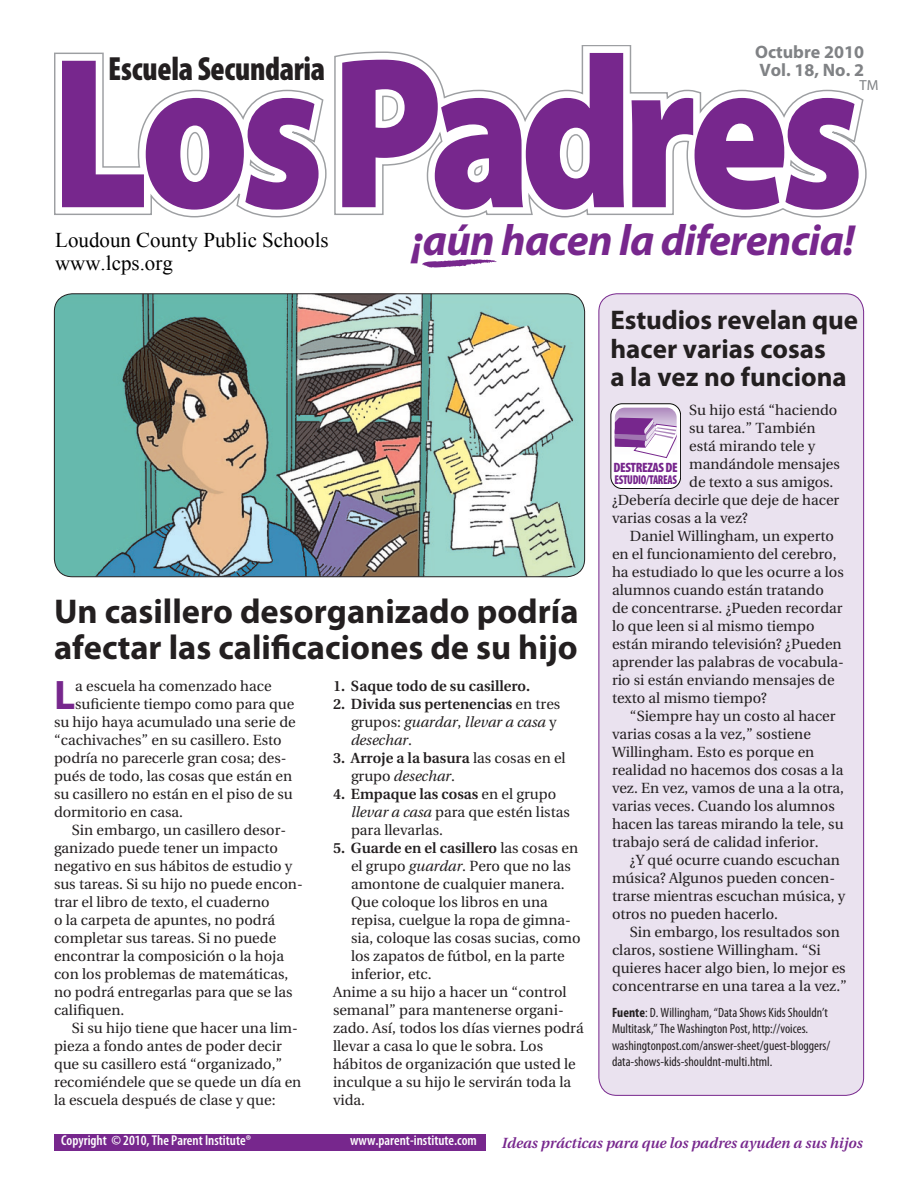
<style>
.page{position:relative;width:918px;height:1188px;background:#fff}
.page>*{position:absolute;margin:0;border:0;box-sizing:border-box;transform-origin:0 0}
.t1{font:italic 700 43.65px "Myriad Pro";letter-spacing:-.015em;color:#77278d}
.Drop_Cap{font:700 41.4px "Myriad Pro";color:#77278d}
._01_Headline{font:700 34.5px/36px "Myriad Pro";color:#231f20}
.t2{font:900 condensed 33.6px "Myriad Pro";letter-spacing:-.01em;color:#231f20;scale:.95 1}
._08_Small_Headline{font:700 27px/28.5px "Myriad Pro";color:#231f20}
.t3{font:21px/23px "Times New Roman";color:#000}
.t4{font:700 18px "Myriad Pro";color:#808285}
._03_Body_text{font:14.7px/18px "Utopia";color:#231f20}
._04_Bullet_text{font:14.7px/18px "Utopia";color:#231f20}
.Drop_Cap-2{font:14.7px "Utopia";color:#231f20}
._04_Bullet_text-2{font:italic 14.7px/18px "Utopia";color:#231f20}
._03_Body_text-2{font:italic 600 14.7px "Utopia";color:#77278d}
._04_Bullet_text-3{font:600 14.7px "Utopia";color:#231f20}
.t5{font:14.55px "Myriad";color:#808285}
.t6{font:600 condensed 14.25px "Myriad Pro";color:#fff}
.t7{font:900 condensed 13.65px "Myriad Pro";letter-spacing:-.025em;color:#77278d}
._06_Source{font:condensed 13.5px/16.5px "Myriad Pro";color:#231f20}
.t8{font:900 condensed 12.9px "Myriad Pro";letter-spacing:-.025em;color:#77278d;scale:.87 1}
.s1{font-weight:600;font-style:normal}
.s2{font-style:normal}
.s3{font-weight:600}
.s4{font-style:italic}
.s5{font-weight:700}
</style>
<div class="page">
<div style="left:599px;top:294px;width:265px;height:801px;background:#eae2ef;border-radius:18px"></div>
<svg style="left:422px;top:259px;width:74px;height:8px"></svg>
<svg style="left:54px;top:45px;width:813px;height:173px"></svg>
<svg style="left:62px;top:61px;width:257px;height:149px"></svg>
<svg style="left:342px;top:53px;width:282px;height:157px"></svg>
<svg style="left:632px;top:98px;width:227px;height:112px"></svg>
<div style="left:54px;top:1134px;width:431px;height:16px;background:#77278d"></div>
<div style="left:611px;top:404px;width:70px;height:84px;background:#fff;border-radius:11px"></div>
<div style="left:610px;top:403px;width:71px;height:86px;border:1px solid #050504;border-radius:11px"></div>
<svg style="left:615px;top:408px;width:62px;height:51px"></svg>
<img style="left:54px;top:294px;width:531px;height:283px">
<div style="left:54px;top:293px;width:531px;height:284px;border:1px solid #231f20;border-radius:18px"></div>
<p class="t2" style="left:108px;top:47px;width:230px">Escuela Secundaria</p>
<h3 class="t3" style="left:55px;top:228px;width:275px">Loudoun County Public Schools www.lcps.org</h3>
<p class="t4" style="left:755px;top:40px;width:110px">Octubre 2010</p>
<p class="t4" style="left:759px;top:58px;width:106px">Vol. 18, No. 2</p>
<p class="t5" style="left:860px;top:78px;width:20px">TM</p>
<p class="t1" style="left:412px;top:212px;width:445px">¡aún hacen la diferencia!</p>
<p class="_08_Small_Headline" style="left:610px;top:305px;width:249px">Estudios revelan que hacer varias cosas<br>a la vez no funciona</p>
<p class="_01_Headline" style="left:54px;top:592px;width:526px">Un casillero desorganizado podría afectar las calificaciones de su hijo</p>
<p class="Drop_Cap" style="left:54px;top:668px;width:23px">L</p>
<p class="Drop_Cap-2" style="left:75px;top:677px;width:198px">a escuela ha comenzado hace</p>
<p class="Drop_Cap-2" style="left:75px;top:695px;width:221px">suficiente tiempo como para que</p>
<p class="Drop_Cap-2" style="left:54px;top:713px;width:243px">su hijo haya acumulado una serie de</p>
<p class="Drop_Cap-2" style="left:54px;top:731px;width:229px">“cachivaches” en su casillero. Esto</p>
<p class="Drop_Cap-2" style="left:54px;top:749px;width:234px">podría no parecerle gran cosa; des-</p>
<p class="Drop_Cap-2" style="left:54px;top:767px;width:240px">pués de todo, las cosas que están en</p>
<p class="Drop_Cap-2" style="left:54px;top:785px;width:240px">su casillero no están en el piso de su</p>
<p class="Drop_Cap-2" style="left:54px;top:803px;width:131px">dormitorio en casa.</p>
<p class="_03_Body_text" style="left:54px;top:821px;width:250px;text-indent:18px">Sin embargo, un casillero desor&shy;ganizado puede tener un impacto negativo en sus hábitos de estudio y sus tareas. Si su hijo no puede encon&shy;trar el libro de texto, el cuaderno<br>o la carpeta de apuntes, no podrá completar sus tareas. Si no puede encontrar la composición o la hoja con los problemas de matemáticas, no podrá entregarlas para que se las califiquen.</p>
<p class="_03_Body_text" style="left:54px;top:1019px;width:249px;text-indent:18px">Si su hijo tiene que hacer una lim&shy;pieza a fondo antes de poder decir que su casillero está “organizado,” recomiéndele que se quede un día en la escuela después de clase y que:</p>
<p class="_04_Bullet_text-3" style="left:333px;top:677px;width:199px">1. Saque todo de su casillero.</p>
<p class="_04_Bullet_text-2" style="left:351px;top:695px;width:211px;text-indent:-18px"><span class="s1">2. Divida sus pertenencias</span> <span class="s2">en tres grupos:</span> guardar<span class="s2">,</span> llevar a casa <span class="s2">y </span>desechar<span class="s2">.</span></p>
<p class="_04_Bullet_text" style="left:351px;top:749px;width:216px;text-indent:-18px"><span class="s3">3. Arroje a la basura</span> las cosas en el grupo <span class="s4">desechar</span>.</p>
<p class="_04_Bullet_text" style="left:351px;top:785px;width:220px;text-indent:-18px"><span class="s3">4. Empaque las cosas</span> en el grupo <span class="s4">llevar a casa</span> para que estén listas para llevarlas.</p>
<p class="_04_Bullet_text" style="left:351px;top:839px;width:231px;text-indent:-18px"><span class="s3">5. Guarde en el casillero</span> las cosas en el grupo <span class="s4">guardar</span>. Pero que no las amontone de cualquier manera.<br>Que coloque los libros en una repisa, cuelgue la ropa de gimna&shy;sia, coloque las cosas sucias, como los zapatos de fútbol, en la parte inferior, etc.</p>
<p class="_03_Body_text" style="left:333px;top:983px;width:252px">Anime a su hijo a hacer un “control semanal” para mantenerse organi&shy;zado. Así, todos los días viernes podrá llevar a casa lo que le sobra. Los hábitos de organización que usted le inculque a su hijo le servirán toda la vida.</p>
<p class="_03_Body_text" style="left:689px;top:401px;width:150px">Su hijo está “haciendo</p>
<p class="_03_Body_text" style="left:689px;top:419px;width:128px">su tarea.” También</p>
<p class="_03_Body_text" style="left:689px;top:437px;width:127px">está mirando tele y</p>
<p class="_03_Body_text" style="left:689px;top:455px;width:152px">mandándole mensajes</p>
<p class="_03_Body_text" style="left:689px;top:473px;width:146px">de texto a sus amigos.</p>
<p class="_03_Body_text" style="left:612px;top:491px;width:229px">¿Debería decirle que deje de hacer</p>
<p class="_03_Body_text" style="left:612px;top:509px;width:137px">varias cosas a la vez?</p>
<p class="_03_Body_text" style="left:612px;top:527px;width:233px;text-indent:18px">Daniel Willingham, un experto en el funcionamiento del cerebro, ha estudiado lo que les ocurre a los alumnos cuando están tratando<br>de concentrarse. ¿Pueden recordar lo que leen si al mismo tiempo están mirando televisión? ¿Pueden aprender las palabras de vocabula&shy;rio si están enviando mensajes de texto al mismo tiempo?</p>
<p class="_03_Body_text" style="left:612px;top:707px;width:234px;text-indent:18px">“Siempre hay un costo al hacer varias cosas a la vez,” sostiene<br>Willingham. Esto es porque en realidad no hacemos dos cosas a la vez. En vez, vamos de una a la otra, varias veces. Cuando los alumnos hacen las tareas mirando la tele, su trabajo será de calidad inferior.</p>
<p class="_03_Body_text" style="left:612px;top:851px;width:235px;text-indent:18px">¿Y qué ocurre cuando escuchan música? Algunos pueden concen&shy;trarse mientras escuchan música, y otros no pueden hacerlo.</p>
<p class="_03_Body_text" style="left:612px;top:923px;width:236px;text-indent:18px">Sin embargo, los resultados son claros, sostiene Willingham. “Si quieres hacer algo bien, lo mejor es concentrarse en una tarea a la vez.”</p>
<p class="_06_Source" style="left:612px;top:1004px;width:220px"><span class="s5">Fuente</span>: D. Willingham, “Data Shows Kids Shouldn’t Multitask,” The Washington Post, http://voices. washingtonpost.com/answer-sheet/guest-bloggers/ data-shows-kids-shouldnt-multi.html.</p>
<p class="t7" style="left:613px;top:459px;width:66px">DESTREZAS DE</p>
<p class="t8" style="left:614px;top:471px;width:74px">ESTUDIO/TAREAS</p>
<p class="t6" style="left:61px;top:1132px;width:191px">Copyright © 2010, The Parent Institute®</p>
<p class="t6" style="left:350px;top:1132px;width:128px">www.parent-institute.com</p>
<p class="_03_Body_text-2" style="left:502px;top:1134px;width:362px">Ideas prácticas para que los padres ayuden a sus hijos</p>
</div>
